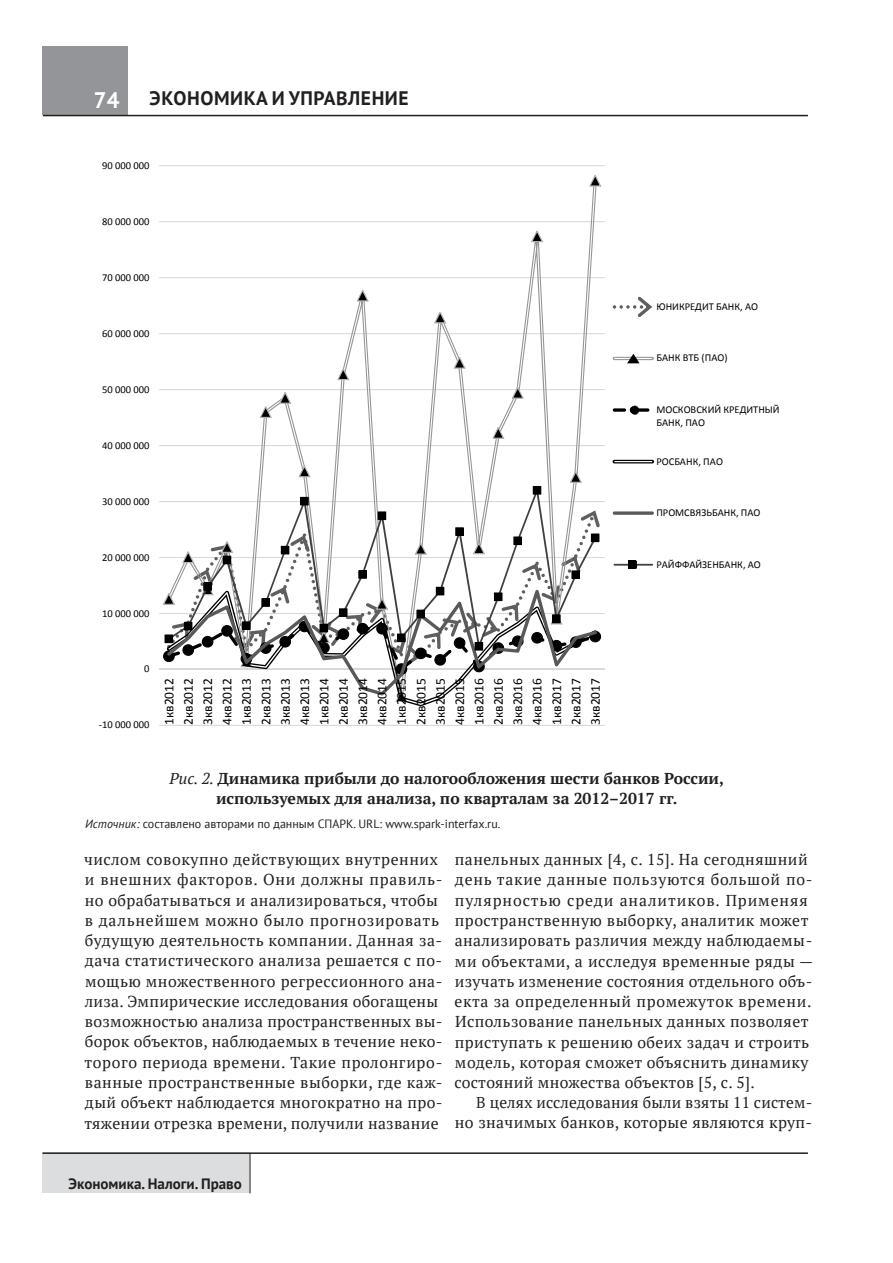
<style>
.page{position:relative;width:893px;height:1263px;background:#fff}
.page>*{position:absolute;margin:0;border:0;box-sizing:border-box;transform-origin:0 0}
.t1{font:700 22.5px "PT Sans";color:#fff}
.t2{font:700 19.5px "PT Sans";letter-spacing:.03em;color:#231f20}
.t3{font:15.75px/20.2px "PT Serif";letter-spacing:.03em;color:#231f20}
.t4{font:700 15.75px/20.2px "PT Serif";color:#231f20;text-align:center}
.t5{font:700 15px "PT Sans";color:#231f20}
.t6{font:13.5px/19.4px "Calibri";color:#000;text-align:justify}
.t7{font:12px "PT Sans";color:#231f20}
.t8{font:10.5px/12.9px "Calibri";color:#000}
.s1{font-weight:400;font-style:italic}
.s2{font-style:italic}
</style>
<div class="page">
<div style="left:43px;top:47px;width:85px;height:68px;background:#939598"></div>
<hr style="left:43px;top:115px;width:765px;height:1px;background:#231f20">
<div style="left:43px;top:1152px;width:207px;height:41px;background:#dcdddf"></div>
<hr style="left:250px;top:1153px;width:1px;height:40px;background:#231f20">
<hr style="left:43px;top:1152px;width:765px;height:2px;background:#231f20">
<hr style="left:159px;top:725px;width:446px;height:1px;background:#d9d9d9">
<hr style="left:159px;top:613px;width:446px;height:1px;background:#d9d9d9">
<hr style="left:159px;top:557px;width:446px;height:1px;background:#d9d9d9">
<hr style="left:159px;top:501px;width:446px;height:1px;background:#d9d9d9">
<hr style="left:159px;top:445px;width:446px;height:1px;background:#d9d9d9">
<hr style="left:159px;top:389px;width:446px;height:1px;background:#d9d9d9">
<hr style="left:159px;top:333px;width:446px;height:1px;background:#d9d9d9">
<hr style="left:159px;top:277px;width:446px;height:1px;background:#d9d9d9">
<hr style="left:159px;top:221px;width:446px;height:1px;background:#d9d9d9">
<hr style="left:159px;top:165px;width:446px;height:1px;background:#d9d9d9">
<hr style="left:159px;top:669px;width:446px;height:1px;background:#d9d9d9">
<svg style="left:258px;top:187px;width:339px;height:356px"></svg>
<svg style="left:260px;top:406px;width:12px;height:12px"></svg>
<svg style="left:279px;top:392px;width:12px;height:12px"></svg>
<svg style="left:298px;top:465px;width:12px;height:12px"></svg>
<svg style="left:337px;top:368px;width:12px;height:12px"></svg>
<svg style="left:357px;top:290px;width:12px;height:12px"></svg>
<svg style="left:434px;top:311px;width:12px;height:12px"></svg>
<svg style="left:454px;top:357px;width:12px;height:12px"></svg>
<svg style="left:492px;top:427px;width:12px;height:12px"></svg>
<svg style="left:512px;top:387px;width:12px;height:12px"></svg>
<svg style="left:531px;top:230px;width:12px;height:12px"></svg>
<svg style="left:570px;top:471px;width:12px;height:12px"></svg>
<svg style="left:589px;top:175px;width:12px;height:12px"></svg>
<svg style="left:395px;top:696px;width:50px;height:10px"></svg>
<svg style="left:353px;top:676px;width:114px;height:20px"></svg>
<svg style="left:180px;top:489px;width:416px;height:81px"></svg>
<svg style="left:221px;top:541px;width:12px;height:23px"></svg>
<svg style="left:281px;top:546px;width:8px;height:8px"></svg>
<svg style="left:300px;top:497px;width:9px;height:8px"></svg>
<svg style="left:378px;top:511px;width:8px;height:9px"></svg>
<svg style="left:455px;top:527px;width:9px;height:9px"></svg>
<svg style="left:513px;top:536px;width:9px;height:9px"></svg>
<svg style="left:533px;top:486px;width:8px;height:9px"></svg>
<svg style="left:163px;top:570px;width:438px;height:106px"></svg>
<svg style="left:591px;top:533px;width:8px;height:9px"></svg>
<svg style="left:613px;top:297px;width:39px;height:20px"></svg>
<svg style="left:613px;top:408px;width:13px;height:4px"></svg>
<svg style="left:636px;top:408px;width:13px;height:4px"></svg>
<svg style="left:613px;top:460px;width:41px;height:3px"></svg>
<svg style="left:613px;top:511px;width:41px;height:4px"></svg>
<hr style="left:614px;top:564px;width:39px;height:2px;background:#404040">
<svg style="left:628px;top:561px;width:9px;height:8px"></svg>
<svg style="left:630px;top:405px;width:9px;height:10px"></svg>
<svg style="left:613px;top:354px;width:41px;height:9px"></svg>
<h1 class="t1" style="left:94px;top:85px;width:27px">74</h1>
<p class="t2" style="left:150px;top:86px;width:94px">ЭКОНОМИКА</p>
<p class="t2" style="left:272px;top:86px;width:65px">И УПРАВЛЕ</p>
<p class="t2" style="left:372px;top:86px;width:26px">НИЕ</p>
<p class="t8" style="left:102px;top:159px;width:49px">90 000 000</p>
<p class="t8" style="left:102px;top:215px;width:49px">80 000 000</p>
<p class="t8" style="left:102px;top:270px;width:49px">70 000 000</p>
<p class="t8" style="left:102px;top:326px;width:49px">60 000 000</p>
<p class="t8" style="left:102px;top:382px;width:49px">50 000 000</p>
<p class="t8" style="left:102px;top:438px;width:49px">40 000 000</p>
<p class="t8" style="left:102px;top:494px;width:49px">30 000 000</p>
<p class="t8" style="left:102px;top:550px;width:49px">20 000 000</p>
<p class="t8" style="left:102px;top:606px;width:49px">10 000 000</p>
<p class="t8" style="left:144px;top:662px;width:7px">0</p>
<p class="t8" style="left:99px;top:718px;width:52px">‐10 000 000</p>
<p class="t6" style="left:159px;top:725px;width:48px;rotate:-90deg">1кв2012<br>2кв2012<br>3кв2012<br>4кв2012<br>1кв2013<br>2кв2013<br>3кв2013<br>4кв2013<br>1кв2014<br>2кв2014<br>3кв2014<br>4кв2014<br>1кв2015<br>2кв2015<br>3кв2015<br>4кв2015<br>1кв2016<br>2кв2016<br>3кв2016<br>4кв2016<br>1кв2017<br>2кв2017<br>3кв2017</p>
<p class="t8" style="left:656px;top:300px;width:103px">ЮНИКРЕДИТ БАНК, АО</p>
<p class="t8" style="left:656px;top:351px;width:73px">БАНК ВТБ (ПАО)</p>
<p class="t8" style="left:656px;top:403px;width:125px">МОСКОВСКИЙ КРЕДИТНЫЙ<br>БАНК, ПАО</p>
<p class="t8" style="left:656px;top:454px;width:68px">РОСБАНК, ПАО</p>
<p class="t8" style="left:656px;top:506px;width:106px">ПРОМСВЯЗЬБАНК, ПАО</p>
<p class="t8" style="left:656px;top:557px;width:106px">РАЙФФАЙЗЕНБАНК, АО</p>
<p class="t4" style="left:170px;top:768px;width:556px"><span class="s1">Рис. 2.</span> Динамика прибыли до налогообложения шести банков России, используемых для анализа, по кварталам за 2012–2017 гг.</p>
<p class="t7" style="left:85px;top:816px;width:417px"><span class="s2">Источник:</span> составлено авторами по данным СПАРК. URL: www.spark-interfax.ru.</p>
<p class="t3" style="left:84px;top:849px;width:360px">числом совокупно действующих внутренних и внешних факторов. Они должны правиль&shy;но обрабатываться и анализироваться, чтобы в дальнейшем можно было прогнозировать будущую деятельность компании. Данная за&shy;дача статистического анализа решается с по&shy;мощью множественного регрессионного ана&shy;лиза. Эмпирические исследования обогащены возможностью анализа пространственных вы&shy;борок объектов, наблюдаемых в течение неко&shy;торого периода времени. Такие пролонгиро&shy;ванные пространственные выборки, где каж&shy;дый объект наблюдается многократно на про&shy;тяжении отрезка времени, получили название</p>
<p class="t3" style="left:454px;top:849px;width:360px">панельных данных [4, с. 15]. На сегодняшний день такие данные пользуются большой по&shy;пулярностью среди аналитиков. Применяя пространственную выборку, аналитик может анализировать различия между наблюдаемы&shy;ми объектами, а исследуя временные ряды — изучать изменение состояния отдельного объ&shy;екта за определенный промежуток времени.<br>Использование панельных данных позволяет приступать к решению обеих задач и строить модель, которая сможет объяснить динамику состояний множества объектов [5, с. 5].</p>
<p class="t3" style="left:455px;top:1092px;width:359px;text-align:right">В целях исследования были взяты 11 систем&shy;но значимых банков, которые являются круп-</p>
<p class="t5" style="left:69px;top:1174px;width:175px">Экономика. Налоги. Право</p>
</div>
